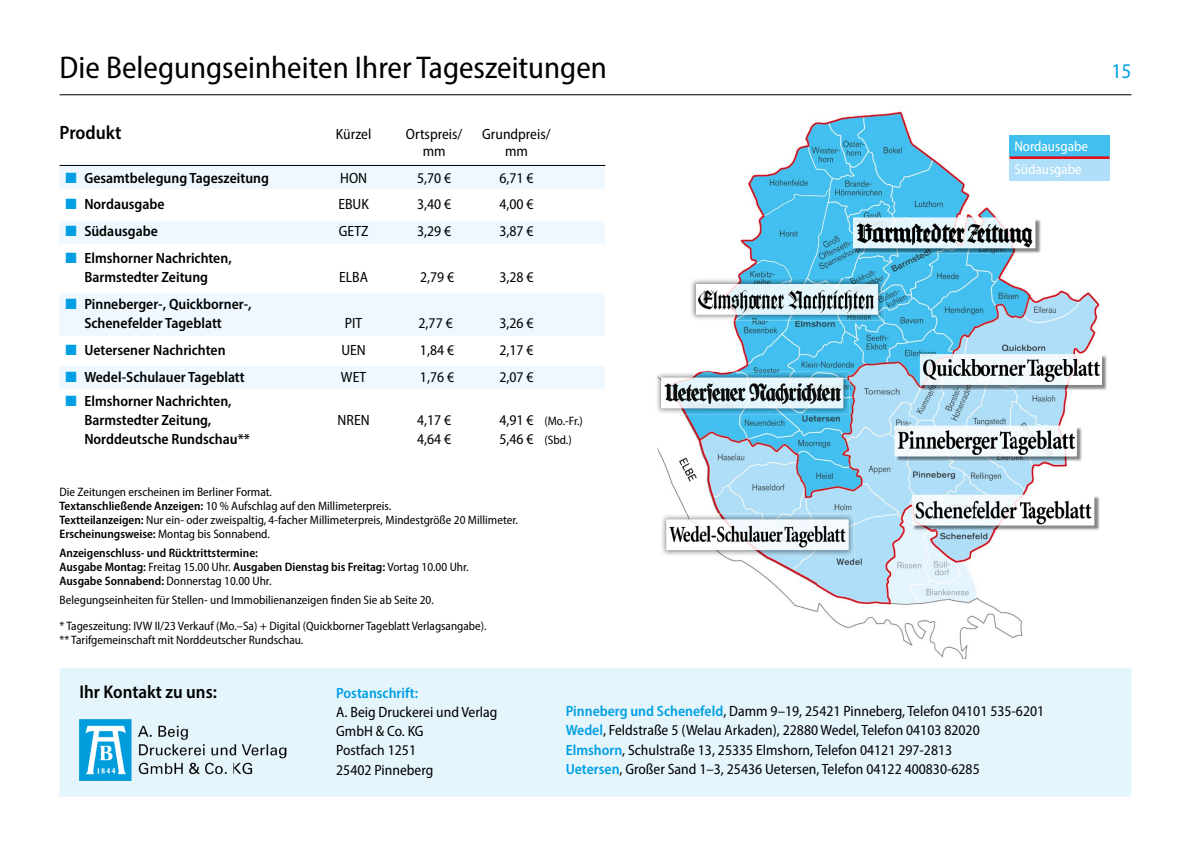
<style>
.page{position:relative;width:1191px;height:844px;background:#fff}
.page>*{position:absolute;margin:0;border:0;box-sizing:border-box;transform-origin:0 0}
.t1{font:semi-condensed 31.5px "Myriad Pro";color:#000}
.t2{font:semi-condensed 21px "Myriad Pro";color:#009fe3}
.t3{font:600 semi-condensed 19.25px "Myriad Pro";color:#000}
.t4{font:600 semi-condensed 18.38px "Myriad Pro";color:#000}
.t5{font:semi-condensed 14.88px/19.2px "Myriad Pro";color:#000}
.t6{font:600 semi-condensed 14.88px/19.2px "Myriad Pro";color:#000;text-align:center}
.t7{font:600 semi-condensed 14.88px "Myriad Pro";color:#009fe3}
.t8{font:semi-condensed 14.35px/23.8px "Myriad Pro";color:#fff}
.t9{font:semi-condensed 12.25px/14px "Myriad Pro";color:#000}
.t10{font:600 semi-condensed 12.25px/14px "Myriad Pro";color:#000}
.s1{color:#009fe3}
.s2{font-size:14.88px}
.s3{font-weight:600}
.s4{font-weight:400}
.s5{font-weight:600;color:#009fe3}
</style>
<div class="page">
<div style="left:60px;top:668px;width:1071px;height:128px;background:#e5f5fc"></div>
<img style="left:80px;top:719px;width:206px;height:61px">
<div style="left:60px;top:166px;width:545px;height:23px;background:#eef8fe"></div>
<div style="left:60px;top:221px;width:545px;height:22px;background:#eef8fe"></div>
<div style="left:60px;top:366px;width:545px;height:22px;background:#eef8fe"></div>
<div style="left:60px;top:293px;width:545px;height:43px;background:#eef8fe"></div>
<img style="left:657px;top:111px;width:453px;height:548px">
<img style="left:854px;top:218px;width:187px;height:35px">
<img style="left:853px;top:217px;width:182px;height:31px">
<img style="left:856px;top:222px;width:176px;height:25px">
<img style="left:920px;top:355px;width:187px;height:35px">
<img style="left:920px;top:354px;width:182px;height:30px">
<img style="left:923px;top:359px;width:176px;height:23px">
<img style="left:895px;top:426px;width:187px;height:35px">
<img style="left:894px;top:425px;width:182px;height:31px">
<img style="left:898px;top:430px;width:176px;height:24px">
<img style="left:913px;top:495px;width:186px;height:35px">
<img style="left:912px;top:494px;width:182px;height:31px">
<img style="left:915px;top:499px;width:176px;height:25px">
<img style="left:660px;top:513px;width:194px;height:43px">
<img style="left:666px;top:519px;width:182px;height:31px">
<img style="left:669px;top:525px;width:176px;height:22px">
<img style="left:657px;top:371px;width:192px;height:43px">
<img style="left:661px;top:377px;width:182px;height:31px">
<img style="left:664px;top:382px;width:176px;height:23px">
<img style="left:690px;top:278px;width:194px;height:42px">
<img style="left:696px;top:284px;width:182px;height:30px">
<img style="left:698px;top:290px;width:176px;height:22px">
<div style="left:1009px;top:135px;width:100px;height:21px;background:#41c0f0"></div>
<div style="left:1009px;top:159px;width:100px;height:21px;background:#afdff9"></div>
<hr style="left:1009px;top:156px;width:100px;height:3px;background:#e30613">
<hr style="left:60px;top:94px;width:1071px;height:1px;background:#000">
<hr style="left:60px;top:165px;width:545px;height:1px;background:#000">
<h1 class="t1" style="left:60px;top:48px;width:549px">Die Belegungseinheiten Ihrer Tageszeitungen</h1>
<h2 class="t2" style="left:1111px;top:58px;width:21px">15</h2>
<h3 class="t3" style="left:60px;top:120px;width:63px">Produkt</h3>
<p class="t5" style="left:336px;top:124px;width:37px">Kürzel</p>
<p class="t5" style="left:406px;top:124px;width:58px">Ortspreis/</p>
<p class="t5" style="left:482px;top:124px;width:70px">Grundpreis/</p>
<p class="t5" style="left:423px;top:141px;width:24px">mm</p>
<p class="t5" style="left:505px;top:141px;width:24px">mm</p>
<p class="t6" style="left:65px;top:168px;width:205px"><span class="s1">■</span> Gesamtbelegung Tageszeitung</p>
<p class="t5" style="left:340px;top:168px;width:28px">HON</p>
<p class="t5" style="left:417px;top:168px;width:36px">5,70 €</p>
<p class="t5" style="left:499px;top:168px;width:36px">6,71 €</p>
<p class="t6" style="left:65px;top:194px;width:101px"><span class="s1">■</span> Nordausgabe</p>
<p class="t5" style="left:338px;top:195px;width:32px">EBUK</p>
<p class="t5" style="left:417px;top:195px;width:36px">3,40 €</p>
<p class="t5" style="left:499px;top:195px;width:36px">4,00 €</p>
<p class="t6" style="left:65px;top:221px;width:94px"><span class="s1">■</span> Südausgabe</p>
<p class="t5" style="left:339px;top:221px;width:31px">GETZ</p>
<p class="t5" style="left:417px;top:221px;width:36px">3,29 €</p>
<p class="t5" style="left:499px;top:221px;width:36px">3,87 €</p>
<p class="t6" style="left:65px;top:248px;width:168px"><span class="s1">■</span> Elmshorner Nachrichten,<br>Barmstedter Zeitung</p>
<p class="t5" style="left:339px;top:267px;width:30px">ELBA</p>
<p class="t5" style="left:420px;top:267px;width:36px">2,79 €</p>
<p class="t5" style="left:499px;top:267px;width:36px">3,28 €</p>
<p class="t6" style="left:84px;top:294px;width:169px;text-align:left;text-indent:-19px"><span class="s1">■</span> Pinneberger-, Quickborner-,<br>Schenefelder Tageblatt</p>
<p class="t5" style="left:345px;top:313px;width:19px">PIT</p>
<p class="t5" style="left:418px;top:313px;width:36px">2,77 €</p>
<p class="t5" style="left:499px;top:313px;width:36px">3,26 €</p>
<p class="t6" style="left:65px;top:340px;width:162px"><span class="s1">■</span> Uetersener Nachrichten</p>
<p class="t5" style="left:341px;top:340px;width:26px">UEN</p>
<p class="t5" style="left:420px;top:340px;width:36px">1,84 €</p>
<p class="t5" style="left:499px;top:340px;width:36px">2,17 €</p>
<p class="t6" style="left:65px;top:366px;width:181px"><span class="s1">■</span> Wedel-Schulauer Tageblatt</p>
<p class="t5" style="left:341px;top:366px;width:27px">WET</p>
<p class="t5" style="left:420px;top:366px;width:36px">1,76 €</p>
<p class="t5" style="left:499px;top:366px;width:36px">2,07 €</p>
<p class="t6" style="left:65px;top:391px;width:168px"><span class="s1">■</span> Elmshorner Nachrichten,<br>Barmstedter Zeitung,</p>
<p class="t5" style="left:338px;top:410px;width:33px">NREN</p>
<p class="t5" style="left:417px;top:410px;width:36px">4,17 €</p>
<p class="t9" style="left:499px;top:414px;width:85px"><span class="s2">4,91 €</span> (Mo.-Fr.)</p>
<p class="t6" style="left:84px;top:429px;width:167px">Norddeutsche Rundschau**</p>
<p class="t5" style="left:417px;top:429px;width:36px">4,64 €</p>
<p class="t9" style="left:499px;top:433px;width:74px"><span class="s2">5,46 €</span> (Sbd.)</p>
<p class="t9" style="left:60px;top:484px;width:460px">Die Zeitungen erscheinen im Berliner Format.<br><span class="s3">Textanschließende Anzeigen:</span> 10 % Aufschlag auf den Millimeterpreis.<br><span class="s3">Textteilanzeigen:</span> Nur ein- oder zweispaltig, 4-facher Millimeterpreis, Mindestgröße 20 Millimeter.<br><span class="s3">Erscheinungsweise:</span> Montag bis Sonnabend.</p>
<p class="t10" style="left:60px;top:545px;width:411px">Anzeigenschluss- und Rücktrittstermine:<br>Ausgabe Montag: <span class="s4">Freitag 15.00 Uhr.</span> Ausgaben Dienstag bis Freitag: <span class="s4">Vortag 10.00 Uhr.<br></span>Ausgabe Sonnabend: <span class="s4">Donnerstag 10.00 Uhr.</span></p>
<p class="t9" style="left:60px;top:586px;width:428px;line-height:26.4px">Belegungseinheiten für Stellen- und Immobilienanzeigen finden Sie ab Seite 20.<br>* Tageszeitung: IVW II/23 Verkauf (Mo.–Sa) + Digital (Quickborner Tageblatt Verlagsangabe).</p>
<p class="t9" style="left:60px;top:632px;width:245px">** Tarifgemeinschaft mit Norddeutscher Rundschau.</p>
<p class="t8" style="left:1014px;top:134px;width:75px">Nordausgabe<br>Südausgabe</p>
<h3 class="t4" style="left:79px;top:679px;width:139px">Ihr Kontakt zu uns:</h3>
<p class="t7" style="left:336px;top:683px;width:83px">Postanschrift:</p>
<p class="t5" style="left:336px;top:701px;width:163px">A. Beig Druckerei und Verlag<br>GmbH &amp; Co. KG<br>Postfach 1251<br>25402 Pinneberg</p>
<p class="t5" style="left:566px;top:701px;width:480px"><span class="s5">Pinneberg und Schenefeld</span>, Damm 9–19, 25421 Pinneberg, Telefon 04101 535-6201<br><span class="s5">Wedel</span>, Feldstraße 5 (Welau Arkaden), 22880 Wedel, Telefon 04103 82020<br><span class="s5">Elmshorn</span>, Schulstraße 13, 25335 Elmshorn, Telefon 04121 297-2813<br><span class="s5">Uetersen</span>, Großer Sand 1–3, 25436 Uetersen, Telefon 04122 400830-6285</p>
</div>
